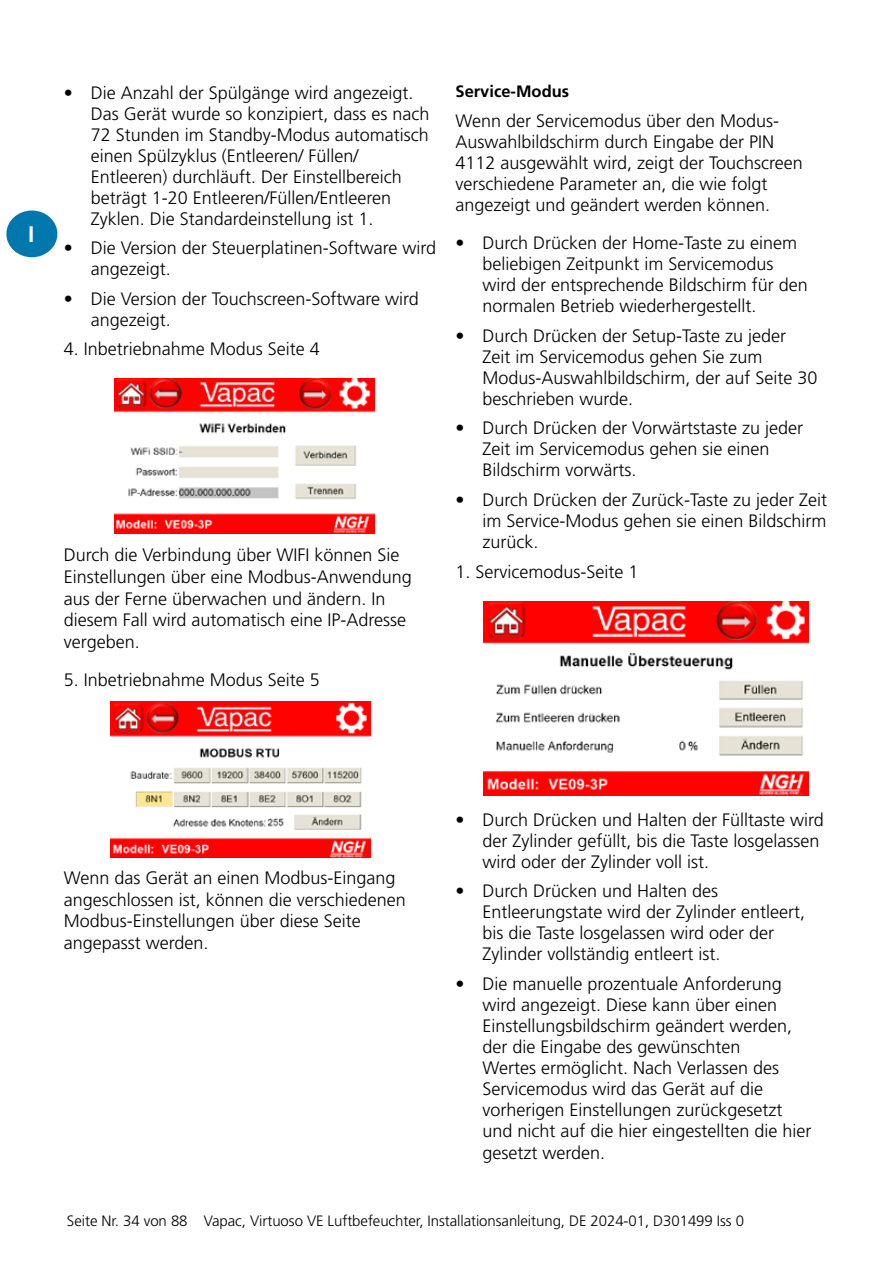
<style>
.page{position:relative;width:893px;height:1263px;background:#fff}
.page>*{position:absolute;margin:0;border:0;box-sizing:border-box;transform-origin:0 0}
.t1{font:700 22.5px "Frutiger LT Pro";color:#fff}
.t2{font:300 18px/21px "Frutiger LT Pro";color:#000}
.t3{font:700 16.5px "Frutiger LT Pro";color:#000}
.t4{font:300 15px "Frutiger LT Pro";letter-spacing:-.005em;color:#000}
</style>
<div class="page">
<div style="left:6px;top:210px;width:51px;height:47px;background:#0077ad;border-radius:50%"></div>
<img style="left:115px;top:378px;width:259px;height:155px">
<img style="left:110px;top:701px;width:260px;height:156px">
<img style="left:484px;top:602px;width:325px;height:193px">
<p class="t1" style="left:28px;top:221px;width:8px">I</p>
<p class="t2" style="left:91px;top:82px;width:340px;text-indent:-27px">• Die Anzahl der Spülgänge wird angezeigt.<br>Das Gerät wurde so konzipiert, dass es nach 72 Stunden im Standby-Modus automatisch einen Spülzyklus (Entleeren/ Füllen/ Entleeren) durchläuft. Der Einstellbereich beträgt 1-20 Entleeren/Füllen/Entleeren Zyklen. Die Standardeinstellung ist 1.</p>
<p class="t2" style="left:91px;top:237px;width:347px;text-indent:-27px">• Die Version der Steuerplatinen-Software wird angezeigt.</p>
<p class="t2" style="left:91px;top:288px;width:330px;text-indent:-27px">• Die Version der Touchscreen-Software wird angezeigt.</p>
<p class="t2" style="left:64px;top:339px;width:258px">4. Inbetriebnahme Modus Seite 4</p>
<p class="t2" style="left:64px;top:544px;width:350px;line-height:21.6px">Durch die Verbindung über WIFI können Sie Einstellungen über eine Modbus-Anwendung aus der Ferne überwachen und ändern. In diesem Fall wird automatisch eine IP-Adresse vergeben.</p>
<p class="t2" style="left:64px;top:670px;width:258px">5. Inbetriebnahme Modus Seite 5</p>
<p class="t3" style="left:455px;top:82px;width:115px">Service-Modus</p>
<p class="t2" style="left:455px;top:110px;width:349px">Wenn der Servicemodus über den Modus-Auswahlbildschirm durch Eingabe der PIN 4112 ausgewählt wird, zeigt der Touchscreen verschiedene Parameter an, die wie folgt angezeigt und geändert werden können.</p>
<p class="t2" style="left:482px;top:232px;width:327px;text-indent:-27px">• Durch Drücken der Home-Taste zu einem beliebigen Zeitpunkt im Servicemodus wird der entsprechende Bildschirm für den normalen Betrieb wiederhergestellt.</p>
<p class="t2" style="left:482px;top:325px;width:337px;text-indent:-27px">• Durch Drücken der Setup-Taste zu jeder Zeit im Servicemodus gehen Sie zum Modus-Auswahlbildschirm, der auf Seite 30 beschrieben wurde.</p>
<p class="t2" style="left:482px;top:417px;width:322px;text-indent:-27px">• Durch Drücken der Vorwärtstaste zu jeder<br>Zeit im Servicemodus gehen sie einen<br>Bildschirm vorwärts.</p>
<p class="t2" style="left:482px;top:489px;width:346px;text-align:justify;text-indent:-27px">• Durch Drücken der Zurück-Taste zu jeder Zeit im Service-Modus gehen sie einen Bildschirm zurück.</p>
<p class="t2" style="left:455px;top:561px;width:185px">1. Servicemodus-Seite 1</p>
<p class="t2" style="left:64px;top:867px;width:344px;line-height:21.6px">Wenn das Gerät an einen Modbus-Eingang angeschlossen ist, können die verschiedenen Modbus-Einstellungen über diese Seite angepasst werden.</p>
<p class="t2" style="left:482px;top:809px;width:343px;text-indent:-27px">• Durch Drücken und Halten der Fülltaste wird der Zylinder gefüllt, bis die Taste losgelassen wird oder der Zylinder voll ist.</p>
<p class="t2" style="left:482px;top:881px;width:324px;text-indent:-27px">• Durch Drücken und Halten des Entleerungstate wird der Zylinder entleert, bis die Taste losgelassen wird oder der Zylinder vollständig entleert ist.</p>
<p class="t2" style="left:482px;top:973px;width:331px;text-indent:-27px">• Die manuelle prozentuale Anforderung wird angezeigt. Diese kann über einen Einstellungsbildschirm geändert werden, der die Eingabe des gewünschten<br>Wertes ermöglicht. Nach Verlassen des Servicemodus wird das Gerät auf die vorherigen Einstellungen zurückgesetzt und nicht auf die hier eingestellten die hier gesetzt werden.</p>
<p class="t4" style="left:67px;top:1212px;width:679px">Seite Nr. 34 von 88 Vapac, Virtuoso VE Luftbefeuchter, Installationsanleitung, DE 2024-01, D301499 Iss 0</p>
</div>
